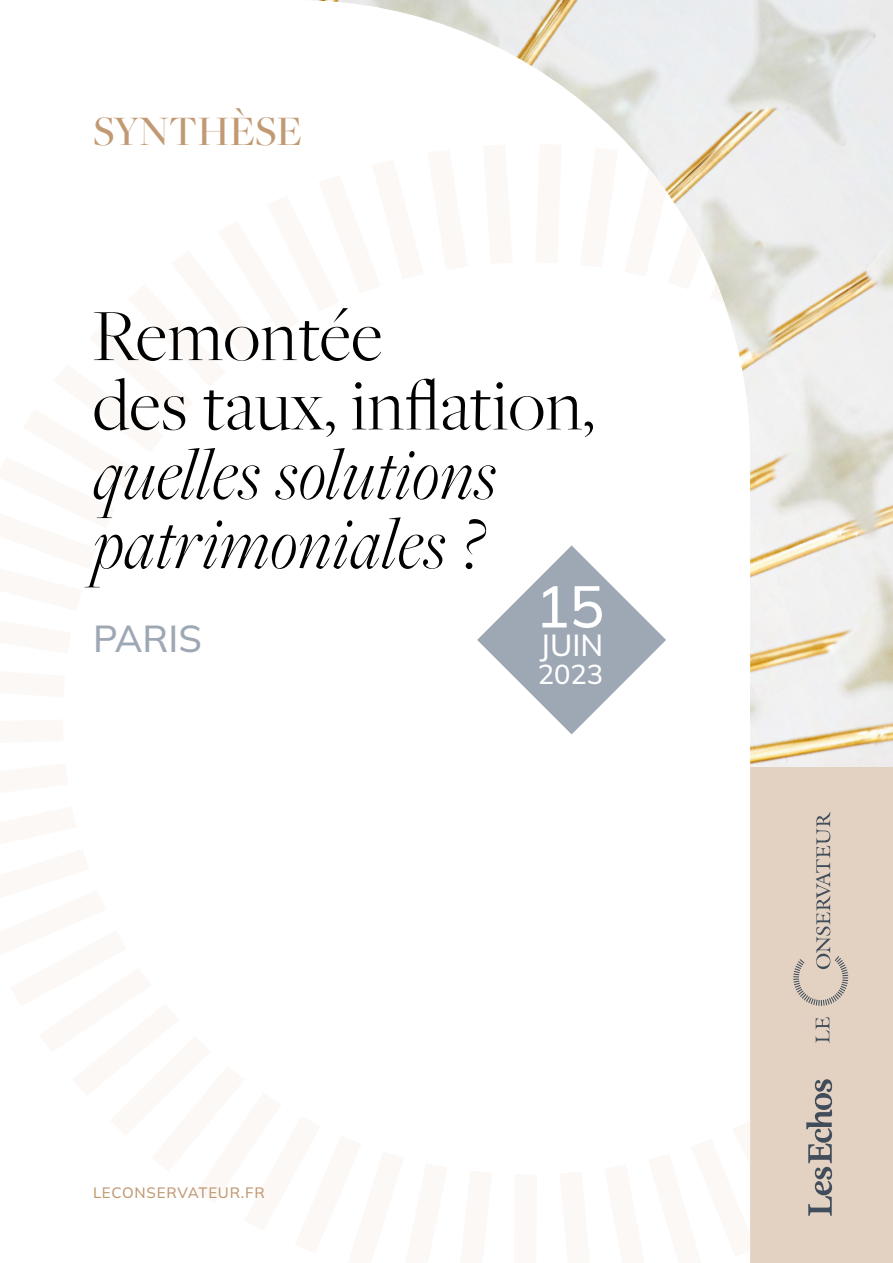
<style>
.page{position:relative;width:893px;height:1263px;background:#fff}
.page>*{position:absolute;margin:0;border:0;box-sizing:border-box;transform-origin:0 0}
.t1{font:italic 300 76.5px/69.3px "Freight Big Pro";letter-spacing:.01em;color:#000}
.t2{font:300 76.5px/69.3px "Freight Big Pro";letter-spacing:.01em;color:#000}
.t3{font:500 58.65px "Mulish";color:#fff}
.t4{font:500 43.5px "Freight Big Pro";color:#c19a74}
.t5{font:500 37.5px "Mulish";color:#9ea8b5}
.t6{font:500 30.45px "Mulish";color:#fff}
.t7{font:500 27.3px "Mulish";color:#fff}
.t8{font:500 15px "Mulish";letter-spacing:.05em;color:#c19a74}
</style>
<div class="page">
<img style="left:750px;top:0;width:143px;height:767px">
<div style="left:688px;top:767px;width:205px;height:496px;background:#e3d2c2"></div>
<svg style="left:314px;top:0;width:436px;height:1120px"></svg>
<svg style="left:624px;top:156px;width:126px;height:150px"></svg>
<svg style="left:580px;top:148px;width:38px;height:120px"></svg>
<svg style="left:535px;top:144px;width:27px;height:119px"></svg>
<svg style="left:483px;top:144px;width:30px;height:120px"></svg>
<svg style="left:314px;top:149px;width:154px;height:505px"></svg>
<svg style="left:314px;top:806px;width:134px;height:314px"></svg>
<svg style="left:688px;top:1120px;width:62px;height:143px;background:#fdfcfb"></svg>
<svg style="left:806px;top:1079px;width:26px;height:137px"></svg>
<svg style="left:816px;top:1017px;width:13px;height:26px"></svg>
<svg style="left:793px;top:811px;width:55px;height:195px"></svg>
<svg style="left:477px;top:545px;width:189px;height:189px"></svg>
<p class="t4" style="left:93px;top:103px;width:211px">SYNTHÈSE</p>
<p class="t2" style="left:93px;top:299px;width:503px">Remontée<br>des taux, inflation,</p>
<p class="t1" style="left:93px;top:438px;width:405px">quelles solutions patrimoniales ?</p>
<p class="t5" style="left:93px;top:613px;width:111px">PARIS</p>
<p class="t6" style="left:540px;top:625px;width:65px">JUIN</p>
<p class="t7" style="left:538px;top:655px;width:67px">2023</p>
<p class="t3" style="left:535px;top:567px;width:71px">15</p>
<p class="t8" style="left:93px;top:1183px;width:173px">LECONSERVATEUR.FR</p>
</div>
